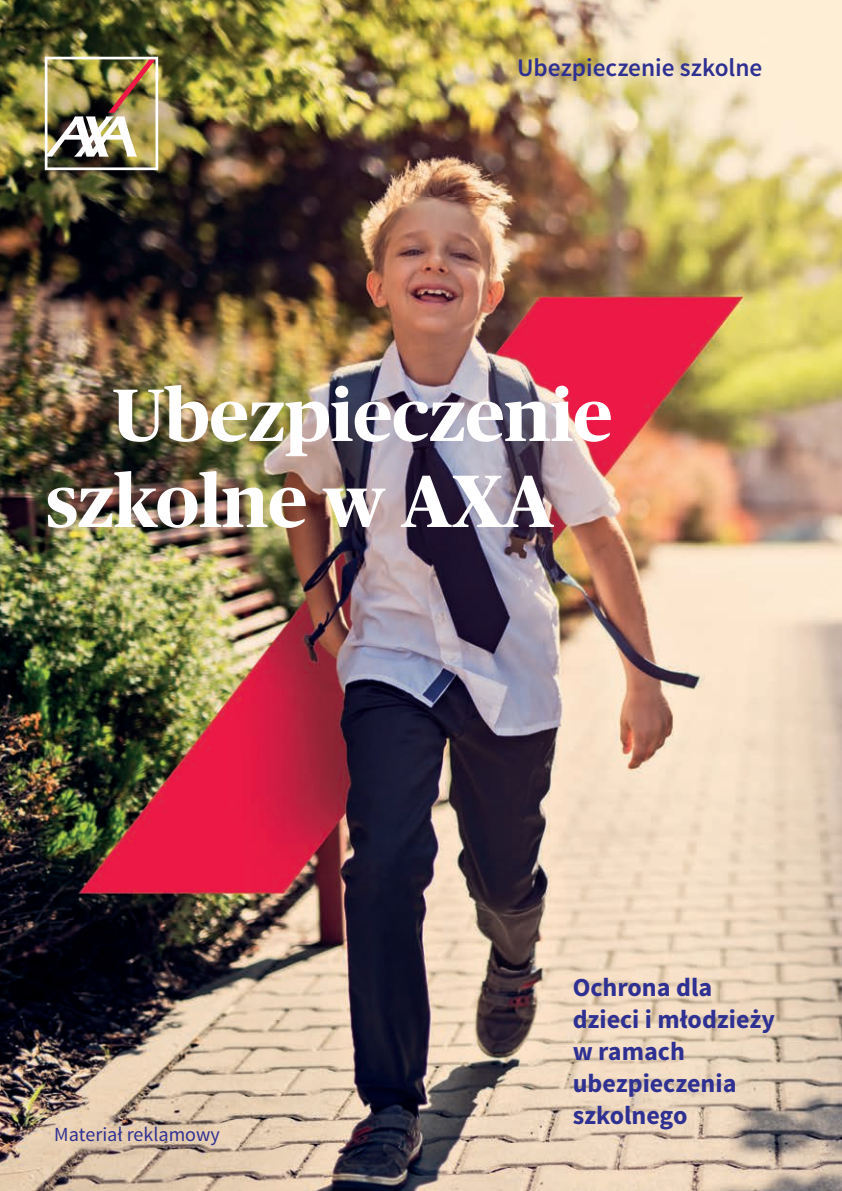
<style>
.page{position:relative;width:842px;height:1191px;background:#fff}
.page>*{position:absolute;margin:0;border:0;box-sizing:border-box;transform-origin:0 0}
.t1{font:700 74px/86px "Publico Headline";color:#fff}
.t2{font:700 26px/32px "Source Sans Pro";color:#2e3092}
.t3{font:600 25.4px "Source Sans Pro";color:#2e3092}
.t4{font:20px "Source Sans Pro";color:#2e3092}
</style>
<div class="page">
<img style="left:0;top:0;width:842px;height:1191px">
<img style="left:45px;top:57px;width:113px;height:113px">
<p class="t3" style="left:517px;top:51px;width:247px">Ubezpieczenie szkolne</p>
<h1 class="t1" style="left:46px;top:368px;width:568px;text-indent:66px">Ubezpieczenie szkolne w AXA</h1>
<p class="t4" style="left:54px;top:1121px;width:167px">Materiał reklamowy</p>
<p class="t2" style="left:573px;top:972px;width:204px">Ochrona dla dzieci i młodzieży w ramach ubezpieczenia szkolnego</p>
</div>
